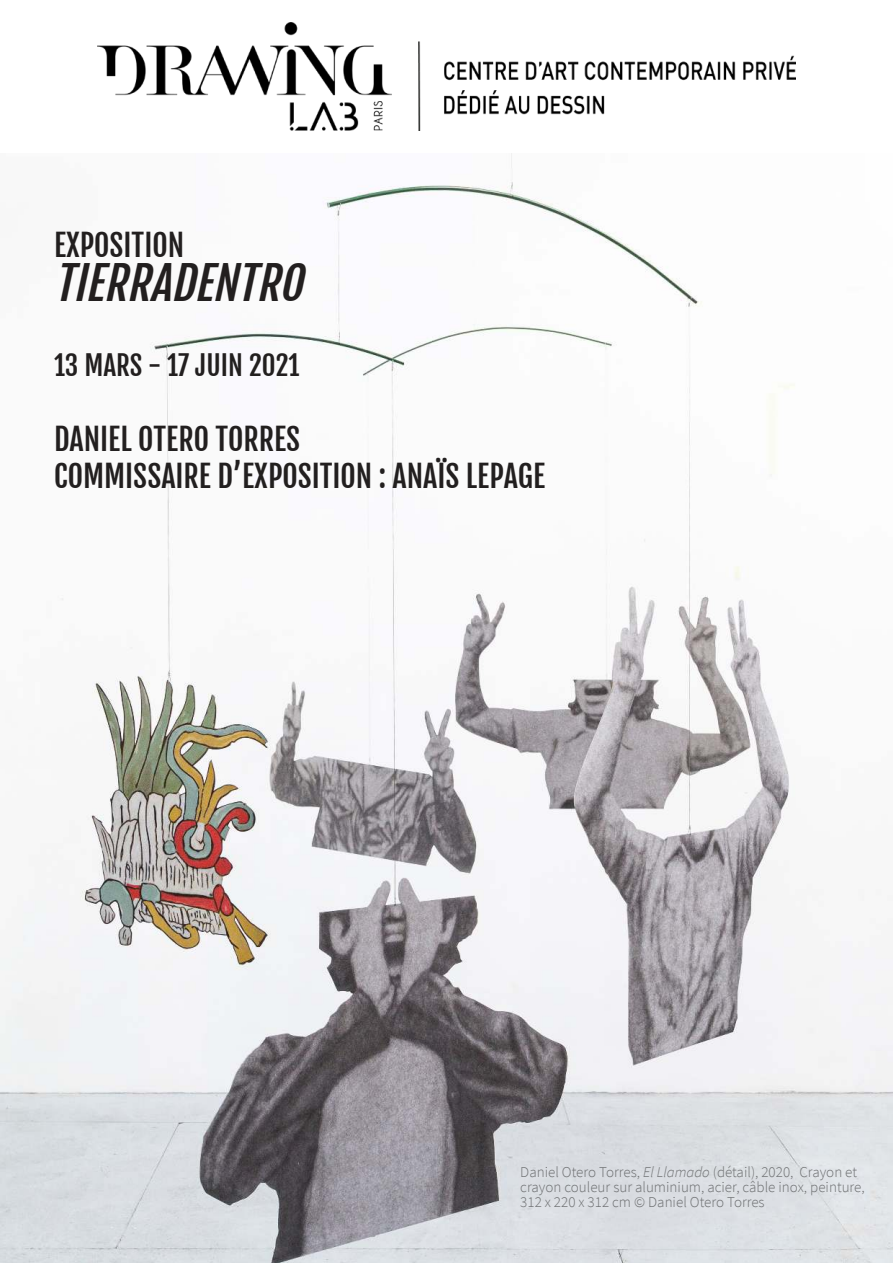
<style>
.page{position:relative;width:893px;height:1263px;background:#fff}
.page>*{position:absolute;margin:0;border:0;box-sizing:border-box;transform-origin:0 0}
.t1{font:italic 45px "Fjalla One";color:#221f1f}
.t2{font:30px/37.5px "Fjalla One";color:#221f1f}
.t3{font:27px "Fjalla One";color:#221f1f}
.t4{font:300 15px/15px "Source Sans Pro";color:#6c6e70}
.s1{font-style:italic}
</style>
<div class="page">
<img style="left:0;top:153px;width:893px;height:1110px">
<img style="left:98px;top:23px;width:697px;height:107px">
<h2 class="t2" style="left:54px;top:228px;width:132px">EXPOSITION</h2>
<h1 class="t1" style="left:54px;top:259px;width:259px">TIERRADENTRO</h1>
<h3 class="t3" style="left:54px;top:350px;width:247px">13 MARS - 17 JUIN 2021</h3>
<h2 class="t2" style="left:54px;top:421px;width:493px">DANIEL OTERO TORRES<br>COMMISSAIRE D’EXPOSITION : ANAÏS LEPAGE</h2>
<p class="t4" style="left:520px;top:1165px;width:346px">Daniel Otero Torres, <span class="s1">El Llamado</span> (détail), 2020, Crayon et crayon couleur sur aluminium, acier, câble inox, peinture,<br>312 x 220 x 312 cm © Daniel Otero Torres</p>
</div>
